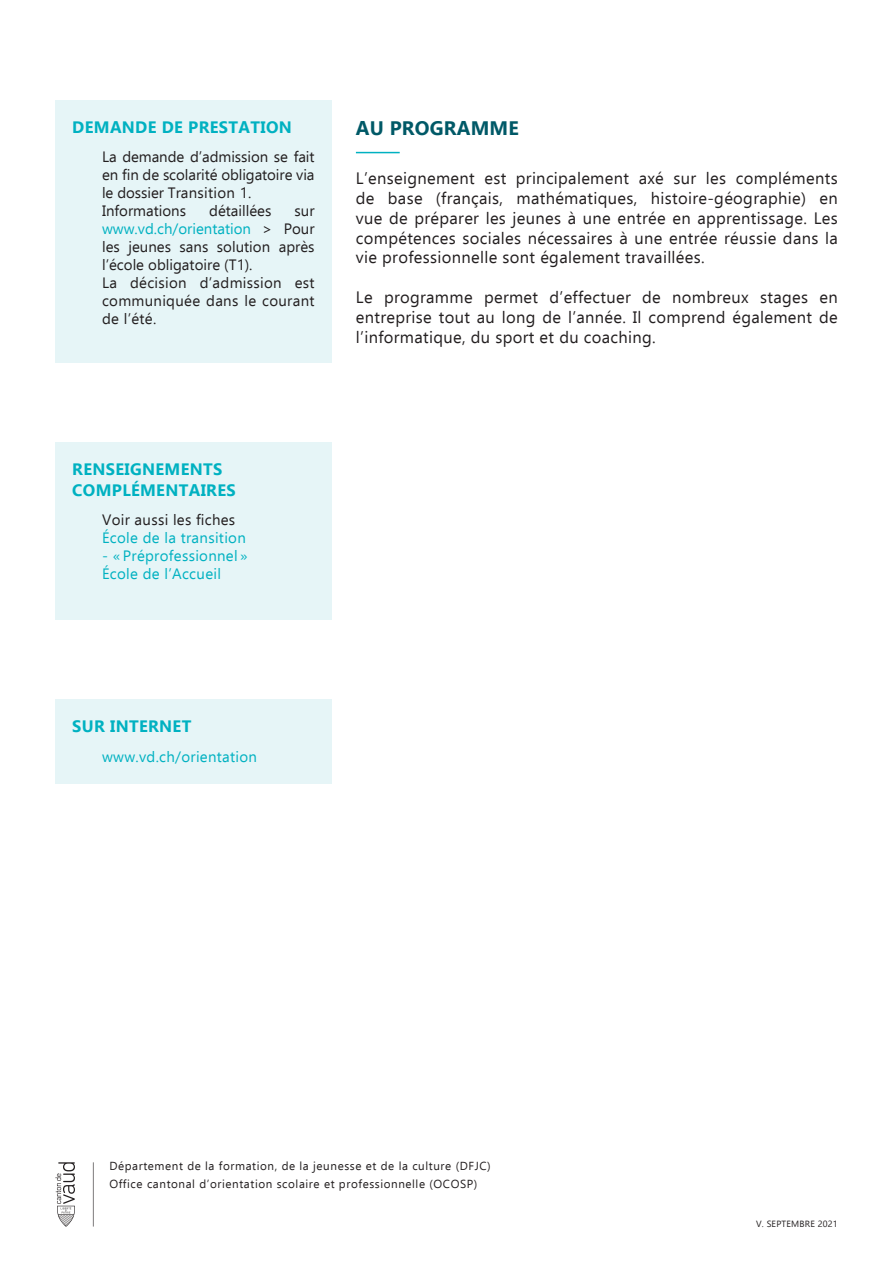
<style>
.page{position:relative;width:893px;height:1263px;background:#fff}
.page>*{position:absolute;margin:0;border:0;box-sizing:border-box;transform-origin:0 0}
.Titre_col1{font:700 19.5px "Ebrima";letter-spacing:.01em;color:#005967}
.Texte_courant{font:16.5px/19.8px "Ebrima";letter-spacing:.02em;color:#231f20;text-align:justify}
.Titre_1_-_block{font:700 16.5px "Ebrima";letter-spacing:.02em;color:#00b1c1}
.Texte_courant_case{font:15px/18px "Ebrima";color:#231f20;text-align:justify}
.Texte_courant_case-2{font:15px "Ebrima";letter-spacing:.02em;color:#00b1c1}
.Texte_courant_case-3{font:15px "Ebrima";letter-spacing:.02em;color:#231f20}
.Texte_courant-2{font:11.7px "Ebrima";letter-spacing:.05em;color:#231f20}
.Chapeau{font:9px "Ebrima";letter-spacing:.02em;color:#231f20}
.s1{color:#00b1c1}
</style>
<div class="page">
<div style="left:55px;top:699px;width:277px;height:85px;background:#e6f5f7"></div>
<div style="left:55px;top:100px;width:277px;height:263px;background:#e6f5f7"></div>
<hr style="left:356px;top:152px;width:44px;height:1px;background:#00b1c1">
<div style="left:55px;top:442px;width:277px;height:178px;background:#e6f5f7"></div>
<svg style="left:55px;top:1162px;width:20px;height:64px"></svg>
<svg style="left:93px;top:1162px;width:1px;height:64px"></svg>
<p class="Titre_1_-_block" style="left:72px;top:114px;width:221px">DEMANDE DE PRESTATION</p>
<p class="Texte_courant_case" style="left:102px;top:148px;width:214px">La demande d’admission se fait en fin de scolarité obligatoire via le dossier Transition 1.</p>
<p class="Texte_courant_case" style="left:102px;top:202px;width:86px">Informations</p>
<p class="Texte_courant_case" style="left:209px;top:202px;width:64px">détaillées</p>
<p class="Texte_courant_case" style="left:102px;top:202px;width:214px;text-indent:192px">sur <span class="s1">www.vd.ch/orientation</span> &gt; Pour les jeunes sans solution après l’école obligatoire (T1).</p>
<p class="Texte_courant_case" style="left:102px;top:274px;width:214px">La décision d’admission est communiquée dans le courant de l’été.</p>
<p class="Titre_col1" style="left:356px;top:112px;width:164px">AU PROGRAMME</p>
<p class="Texte_courant" style="left:356px;top:168px;width:483px">L’enseignement est principalement axé sur les compléments de base (français, mathématiques, histoire-géographie) en vue de préparer les jeunes à une entrée en apprentissage. Les compétences sociales nécessaires à une entrée réussie dans la vie professionnelle sont également travaillées.</p>
<p class="Texte_courant" style="left:356px;top:287px;width:483px">Le programme permet d’effectuer de nombreux stages en entreprise tout au long de l’année. Il comprend également de l’informatique, du sport et du coaching.</p>
<p class="Titre_1_-_block" style="left:72px;top:456px;width:152px">RENSEIGNEMENTS</p>
<p class="Titre_1_-_block" style="left:72px;top:477px;width:165px">COMPLÉMENTAIRES</p>
<p class="Texte_courant_case-3" style="left:102px;top:509px;width:135px">Voir aussi les fiches</p>
<p class="Texte_courant_case-2" style="left:102px;top:527px;width:145px">École de la transition</p>
<p class="Texte_courant_case-2" style="left:102px;top:545px;width:147px">- « Préprofessionnel »</p>
<p class="Texte_courant_case-2" style="left:102px;top:563px;width:120px">École de l’Accueil</p>
<p class="Titre_1_-_block" style="left:72px;top:713px;width:121px">SUR INTERNET</p>
<p class="Texte_courant_case-2" style="left:102px;top:745px;width:157px">www.vd.ch/orientation</p>
<p class="Texte_courant-2" style="left:109px;top:1157px;width:383px">Département de la formation, de la jeunesse et de la culture (DFJC)</p>
<p class="Texte_courant-2" style="left:109px;top:1176px;width:370px">Office cantonal d’orientation scolaire et professionnelle (OCOSP)</p>
<p class="Chapeau" style="left:756px;top:1217px;width:83px">V. SEPTEMBRE 2021</p>
</div>
